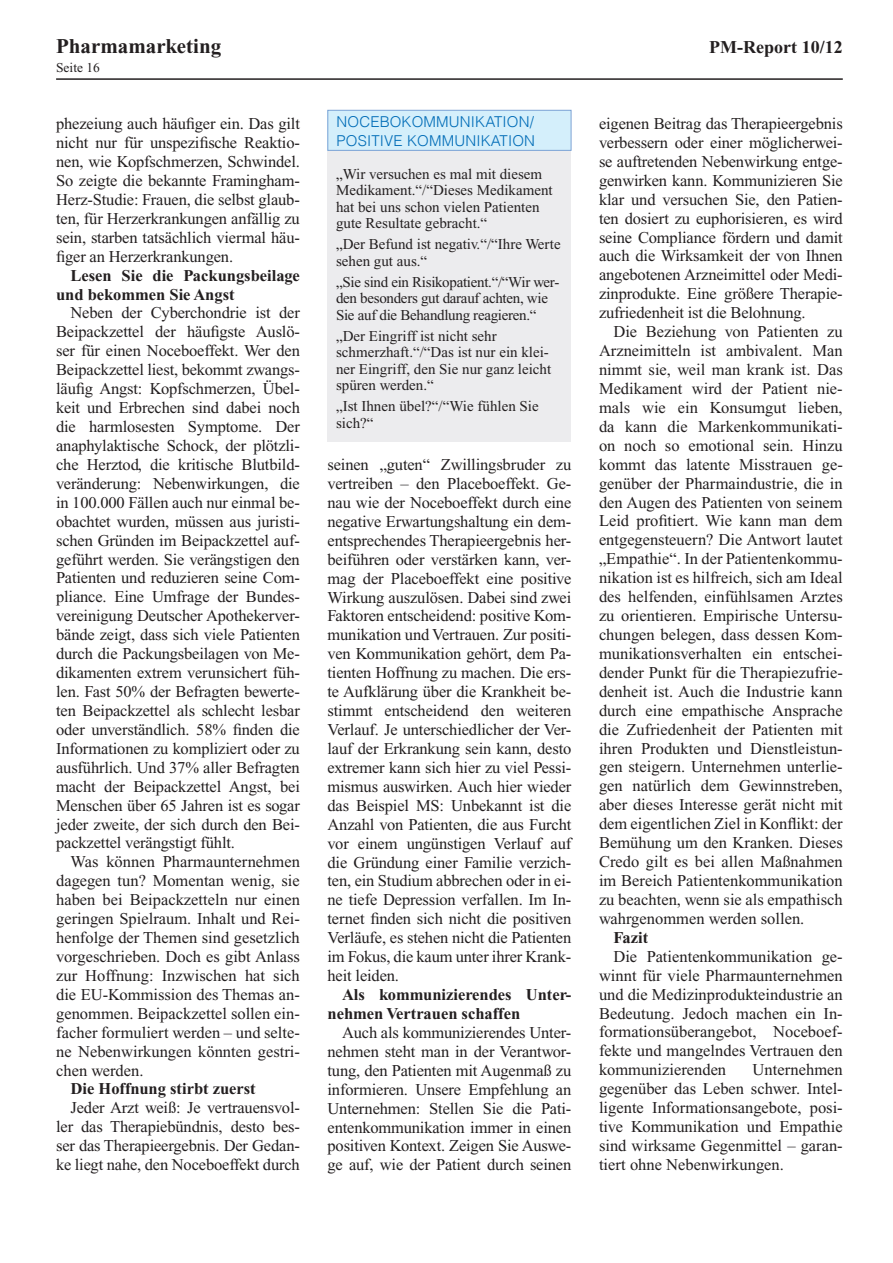
<style>
.page{position:relative;width:893px;height:1263px;background:#fff}
.page>*{position:absolute;margin:0;border:0;box-sizing:border-box;transform-origin:0 0}
.t1{font:700 21px "Times New Roman";color:#231f20}
.t2{font:700 18px "Times New Roman";color:#231f20}
.t3{font:16.5px/18.9px "Times New Roman";letter-spacing:-.01em;color:#231f20;text-align:justify}
.t4{font:700 16.5px/18.9px "Times New Roman";color:#231f20}
.t5{font:15px/16.5px "Times New Roman";color:#231f20}
.t6{font:15px/16.5px "Times New Roman";letter-spacing:-.02em;color:#231f20}
.t7{font:300 15px/18.9px "Helvetica";letter-spacing:.01em;color:#006cb7}
.t8{font:13.5px "Times New Roman";color:#231f20}
</style>
<div class="page">
<hr style="left:56px;top:78px;width:787px;height:2px;background:#231f20">
<div style="left:328px;top:110px;width:243px;height:331px;background:#ececee"></div>
<div style="left:328px;top:110px;width:243px;height:40px;background:#d4effb"></div>
<div style="left:328px;top:110px;width:243px;height:41px;border:1px solid #7da3d5"></div>
<p class="t1" style="left:56px;top:35px;width:167px">Pharmamarketing</p>
<p class="t8" style="left:56px;top:60px;width:45px">Seite 16</p>
<p class="t3" style="left:56px;top:114px;width:245px">phezeiung auch häufiger ein. Das gilt nicht nur für unspezifische Reaktio&shy;nen, wie Kopfschmerzen, Schwindel.<br>So zeigte die bekannte Framingham-Herz-Studie: Frauen, die selbst glaub&shy;ten, für Herzerkrankungen anfällig zu sein, starben tatsächlich viermal häu&shy;figer an Herzerkrankungen.</p>
<p class="t4" style="left:56px;top:266px;width:245px;text-indent:14px">Lesen Sie die Packungsbeilage und bekommen Sie Angst</p>
<p class="t3" style="left:56px;top:304px;width:245px;text-indent:14px">Neben der Cyberchondrie ist der Beipackzettel der häufigste Auslö&shy;ser für einen Noceboeffekt. Wer den Beipackzettel liest, bekommt zwangs&shy;läufig Angst: Kopfschmerzen, Übel&shy;keit und Erbrechen sind dabei noch die harmlosesten Symptome. Der anaphylaktische Schock, der plötzli&shy;che Herztod, die kritische Blutbild&shy;veränderung: Nebenwirkungen, die in 100.000 Fällen auch nur einmal be&shy;obachtet wurden, müssen aus juristi&shy;schen Gründen im Beipackzettel auf&shy;geführt werden. Sie verängstigen den Patienten und reduzieren seine Com&shy;pliance. Eine Umfrage der Bundes&shy;vereinigung Deutscher Apothekerver&shy;bände zeigt, dass sich viele Patienten durch die Packungsbeilagen von Me&shy;dikamenten extrem verunsichert füh&shy;len. Fast 50% der Befragten bewerte&shy;ten Beipackzettel als schlecht lesbar oder unverständlich. 58% finden die Informationen zu kompliziert oder zu ausführlich. Und 37% aller Befragten macht der Beipackzettel Angst, bei Menschen über 65 Jahren ist es sogar jeder zweite, der sich durch den Bei&shy;packzettel verängstigt fühlt.</p>
<p class="t3" style="left:56px;top:852px;width:245px;text-indent:14px">Was können Pharmaunternehmen dagegen tun? Momentan wenig, sie haben bei Beipackzetteln nur einen geringen Spielraum. Inhalt und Rei&shy;henfolge der Themen sind gesetzlich vorgeschrieben. Doch es gibt Anlass zur Hoffnung: Inzwischen hat sich die EU-Kommission des Themas an&shy;genommen. Beipackzettel sollen ein&shy;facher formuliert werden – und selte&shy;ne Nebenwirkungen könnten gestri&shy;chen werden.</p>
<p class="t4" style="left:71px;top:1079px;width:187px">Die Hoffnung stirbt zuerst</p>
<p class="t3" style="left:56px;top:1098px;width:245px;text-indent:14px">Jeder Arzt weiß: Je vertrauensvol&shy;ler das Therapiebündnis, desto bes&shy;ser das Therapieergebnis. Der Gedan&shy;ke liegt nahe, den Noceboeffekt durch</p>
<p class="t7" style="left:337px;top:112px;width:200px">NOCEBOKOMMUNIKATION/<br>POSITIVE KOMMUNIKATION</p>
<p class="t5" style="left:336px;top:165px;width:218px">„Wir versuchen es mal mit diesem<br>Medikament.“/“Dieses Medikament hat bei uns schon vielen Patienten gute Resultate gebracht.“</p>
<p class="t5" style="left:336px;top:236px;width:226px">„Der Befund ist negativ.“/“Ihre Werte sehen gut aus.“</p>
<p class="t6" style="left:336px;top:273px;width:225px">„Sie sind ein Risikopatient.“/“Wir wer&shy;den besonders gut darauf achten, wie<br>Sie auf die Behandlung reagieren.“</p>
<p class="t5" style="left:336px;top:327px;width:217px">„Der Eingriff ist nicht sehr schmerzhaft.“/“Das ist nur ein klei&shy;ner Eingriff, den Sie nur ganz leicht spüren werden.“</p>
<p class="t5" style="left:336px;top:398px;width:204px">„Ist Ihnen übel?“/“Wie fühlen Sie sich?“</p>
<p class="t3" style="left:328px;top:455px;width:245px">seinen „guten“ Zwillingsbruder zu vertreiben – den Placeboeffekt. Ge&shy;nau wie der Noceboeffekt durch eine negative Erwartungshaltung ein dem&shy;entsprechendes Therapieergebnis her&shy;beiführen oder verstärken kann, ver&shy;mag der Placeboeffekt eine positive Wirkung auszulösen. Dabei sind zwei Faktoren entscheidend: positive Kom&shy;munikation und Vertrauen. Zur positi&shy;ven Kommunikation gehört, dem Pa&shy;tienten Hoffnung zu machen. Die ers&shy;te Aufklärung über die Krankheit be&shy;stimmt entscheidend den weiteren Verlauf. Je unterschiedlicher der Ver&shy;lauf der Erkrankung sein kann, desto extremer kann sich hier zu viel Pessi&shy;mismus auswirken. Auch hier wieder das Beispiel MS: Unbekannt ist die Anzahl von Patienten, die aus Furcht vor einem ungünstigen Verlauf auf die Gründung einer Familie verzich&shy;ten, ein Studium abbrechen oder in ei&shy;ne tiefe Depression verfallen. Im In&shy;ternet finden sich nicht die positiven Verläufe, es stehen nicht die Patienten im Fokus, die kaum unter ihrer Krank&shy;heit leiden.</p>
<p class="t4" style="left:328px;top:985px;width:245px;text-indent:14px">Als kommunizierendes Unter&shy;nehmen Vertrauen schaffen</p>
<p class="t3" style="left:328px;top:1023px;width:245px;text-indent:14px">Auch als kommunizierendes Unter&shy;nehmen steht man in der Verantwor&shy;tung, den Patienten mit Augenmaß zu informieren. Unsere Empfehlung an Unternehmen: Stellen Sie die Pati&shy;entenkommunikation immer in einen positiven Kontext. Zeigen Sie Auswe&shy;ge auf, wie der Patient durch seinen</p>
<p class="t2" style="left:709px;top:37px;width:135px">PM-Report 10/12</p>
<p class="t3" style="left:599px;top:114px;width:245px">eigenen Beitrag das Therapieergebnis verbessern oder einer möglicherwei&shy;se auftretenden Nebenwirkung entge&shy;genwirken kann. Kommunizieren Sie klar und versuchen Sie, den Patien&shy;ten dosiert zu euphorisieren, es wird seine Compliance fördern und damit auch die Wirksamkeit der von Ihnen angebotenen Arzneimittel oder Medi&shy;zinprodukte. Eine größere Therapie&shy;zufriedenheit ist die Belohnung.</p>
<p class="t3" style="left:599px;top:322px;width:245px;text-indent:14px">Die Beziehung von Patienten zu Arzneimitteln ist ambivalent. Man nimmt sie, weil man krank ist. Das Medikament wird der Patient nie&shy;mals wie ein Konsumgut lieben, da kann die Markenkommunikati&shy;on noch so emotional sein. Hinzu kommt das latente Misstrauen ge&shy;genüber der Pharmaindustrie, die in den Augen des Patienten von seinem Leid profitiert. Wie kann man dem entgegensteuern? Die Antwort lautet „Empathie“. In der Patientenkommu&shy;nikation ist es hilfreich, sich am Ideal des helfenden, einfühlsamen Arztes zu orientieren. Empirische Untersu&shy;chungen belegen, dass dessen Kom&shy;munikationsverhalten ein entschei&shy;dender Punkt für die Therapiezufrie&shy;denheit ist. Auch die Industrie kann durch eine empathische Ansprache die Zufriedenheit der Patienten mit ihren Produkten und Dienstleistun&shy;gen steigern. Unternehmen unterlie&shy;gen natürlich dem Gewinnstreben, aber dieses Interesse gerät nicht mit dem eigentlichen Ziel in Konflikt: der Bemühung um den Kranken. Dieses Credo gilt es bei allen Maßnahmen im Bereich Patientenkommunikation zu beachten, wenn sie als empathisch wahrgenommen werden sollen.</p>
<p class="t4" style="left:613px;top:928px;width:36px">Fazit</p>
<p class="t3" style="left:599px;top:947px;width:245px;text-indent:14px">Die Patientenkommunikation ge&shy;winnt für viele Pharmaunternehmen und die Medizinprodukteindustrie an Bedeutung. Jedoch machen ein In&shy;formationsüberangebot, Noceboef&shy;fekte und mangelndes Vertrauen den kommunizierenden</p>
<p class="t3" style="left:599px;top:1060px;width:245px;text-indent:154px">Unternehmen gegenüber das Leben schwer. Intel&shy;ligente Informationsangebote, posi&shy;tive Kommunikation und Empathie sind wirksame Gegenmittel – garan&shy;tiert ohne Nebenwirkungen.</p>
</div>
